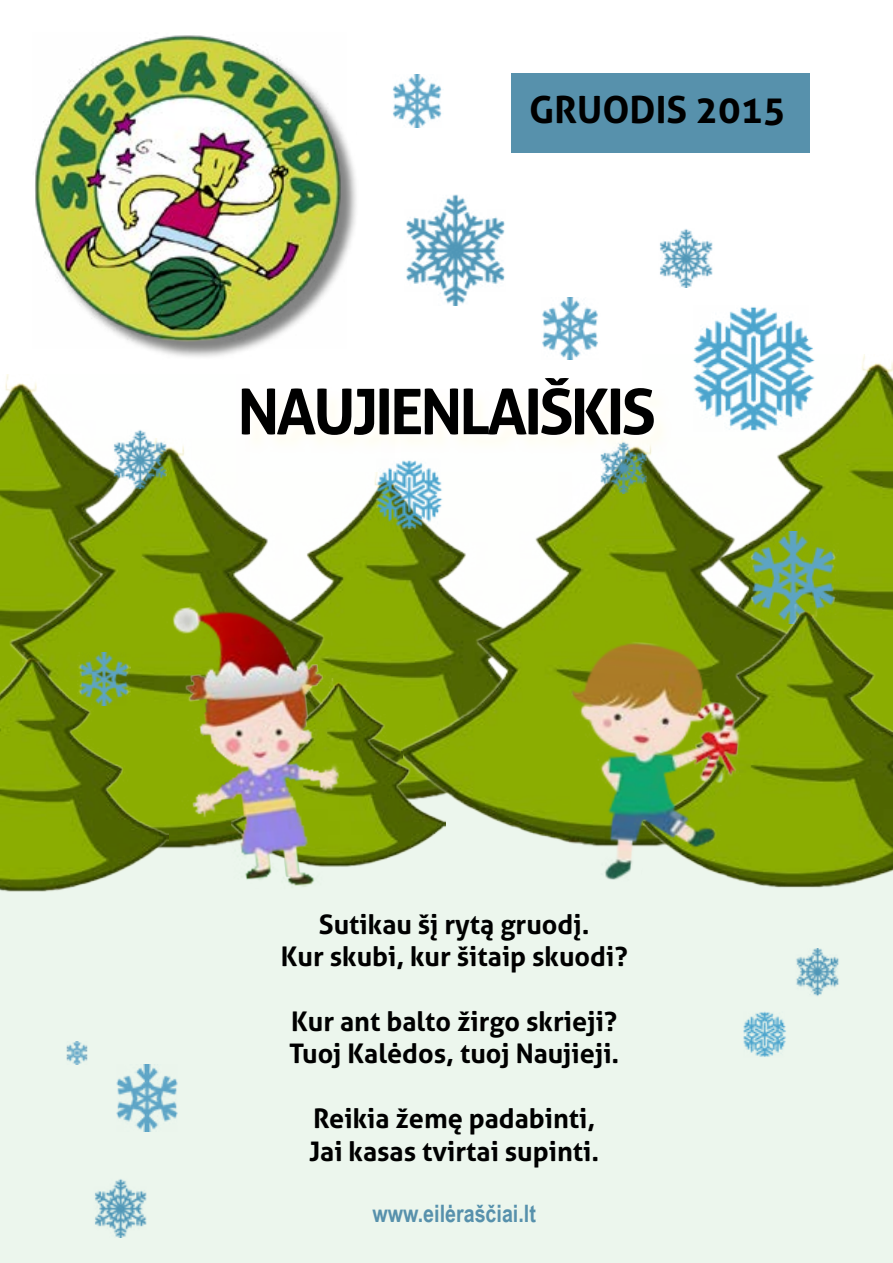
<style>
.page{position:relative;width:893px;height:1263px;background:#fff}
.page>*{position:absolute;margin:0;border:0;box-sizing:border-box;transform-origin:0 0}
.t1{font:700 63px "Aller";letter-spacing:-.05em;color:#000}
.t2{font:700 37.5px "Aller";color:#000}
.t3{font:700 27px/32.4px "Aller";color:#000}
.t4{font:700 24px "Arial Narrow";color:#5791ac}
</style>
<div class="page">
<div style="left:0;top:742px;width:893px;height:521px;background:#ecf6ed"></div>
<img style="left:808px;top:355px;width:85px;height:249px">
<img style="left:0;top:374px;width:71px;height:65px">
<img style="left:403px;top:437px;width:466px;height:395px">
<img style="left:0;top:439px;width:403px;height:240px">
<div style="left:244px;top:380px;width:428px;height:73px;background:#fefefc"></div>
<div style="left:232px;top:368px;width:432px;height:76px;background:#fff"></div>
<div style="left:511px;top:74px;width:298px;height:79px;background:#5791ac"></div>
<div style="left:37px;top:39px;width:322px;height:321px;background:#5a5b5b;opacity:.75"></div>
<img style="left:35px;top:35px;width:312px;height:314px">
<img style="left:693px;top:307px;width:123px;height:127px">
<img style="left:406px;top:194px;width:99px;height:112px">
<img style="left:366px;top:458px;width:88px;height:72px">
<img style="left:600px;top:442px;width:49px;height:51px">
<img style="left:747px;top:532px;width:92px;height:72px">
<img style="left:392px;top:75px;width:50px;height:53px">
<img style="left:659px;top:229px;width:54px;height:58px">
<img style="left:542px;top:297px;width:56px;height:62px">
<img style="left:95px;top:1179px;width:52px;height:58px">
<img style="left:778px;top:604px;width:115px;height:284px">
<img style="left:116px;top:1064px;width:62px;height:67px">
<img style="left:526px;top:603px;width:252px;height:285px">
<img style="left:365px;top:679px;width:80px;height:186px">
<img style="left:157px;top:567px;width:208px;height:320px">
<img style="left:0;top:653px;width:169px;height:239px">
<img style="left:113px;top:430px;width:56px;height:59px">
<img style="left:77px;top:652px;width:53px;height:54px">
<img style="left:743px;top:1011px;width:43px;height:46px">
<img style="left:66px;top:1041px;width:22px;height:23px">
<img style="left:796px;top:949px;width:43px;height:47px">
<h2 class="t2" style="left:529px;top:87px;width:258px">GRUODIS 2015</h2>
<h1 class="t1" style="left:237px;top:373px;width:420px">NAUJIENLAIŠKIS</h1>
<p class="t3" style="left:281px;top:908px;width:348px;text-align:center">Sutikau šį rytą gruodį.<br>Kur skubi, kur šitaip skuodi?</p>
<p class="t3" style="left:289px;top:1005px;width:332px">Kur ant balto žirgo skrieji?<br>Tuoj Kalėdos, tuoj Naujieji.</p>
<p class="t3" style="left:309px;top:1102px;width:292px">Reikia žemę padabinti,<br>Jai kasas tvirtai supinti.</p>
<p class="t4" style="left:373px;top:1195px;width:165px">www.eilėraščiai.lt</p>
</div>
